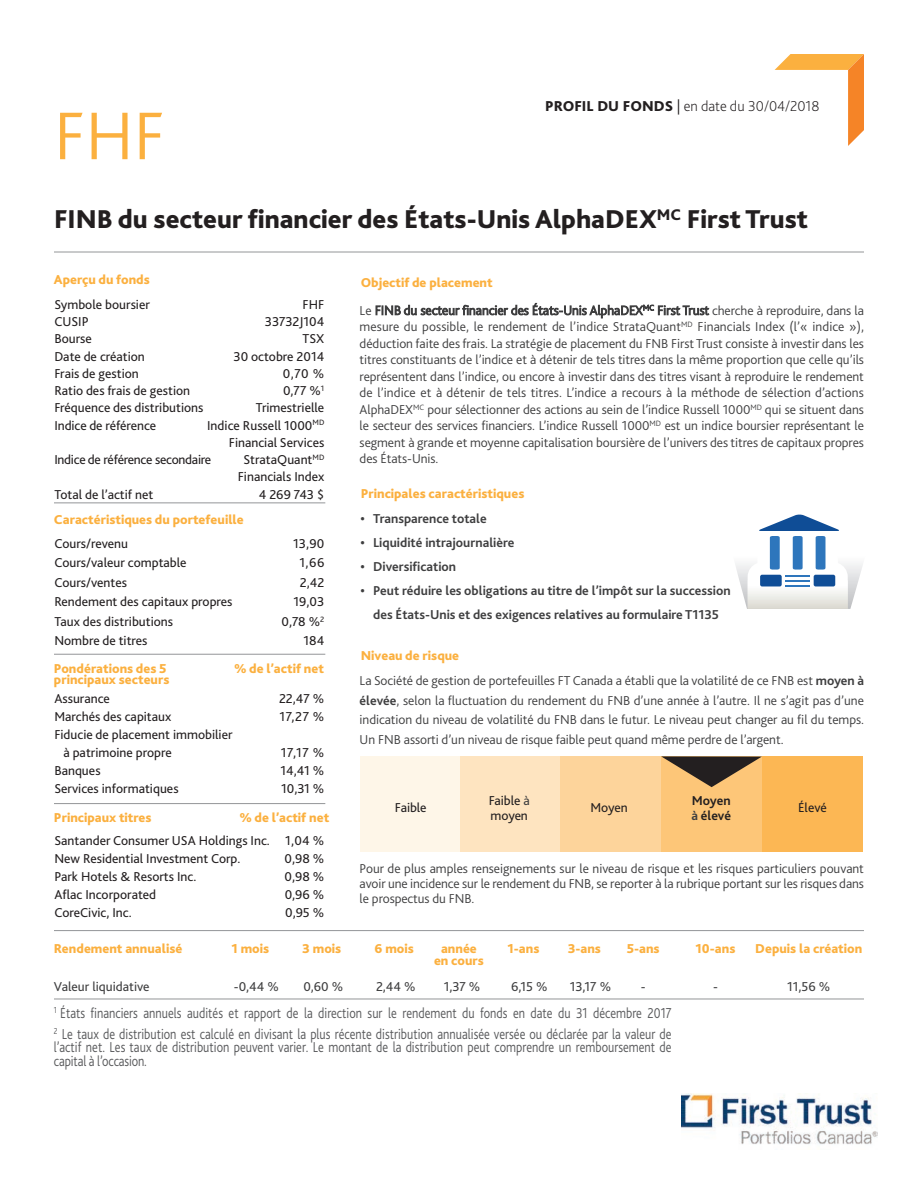
<style>
.page{position:relative;width:918px;height:1188px;background:#fff}
.page>*{position:absolute;margin:0;border:0;box-sizing:border-box;transform-origin:0 0}
.t1{font:300 70.5px "Bliss 2";color:#fbb03f}
.t2{font:800 27px "Bliss 2";color:#231f20}
.t3{font:300 15px/21px "Bliss 2";color:#57585a;scale:.83 1}
.t4{font:200 15px "Bliss 2";color:#231f20}
.t5{font:300 13.5px/16.5px "Bliss 2";letter-spacing:-.005em;color:#3e3e3f;text-align:justify}
.t6{font:13.5px/18px "Bliss 2";color:#231f20}
.t7{font:800 13.5px "Bliss 2";color:#fbb03f}
.t8{font:700 13.5px/24px "Bliss 2";color:#3e3e3f;text-align:center}
.t9{font:13.5px "Bliss 2";color:#3e3e3f}
.t10{font:13.5px "Bliss 2";letter-spacing:-.02em;color:#231f20}
.t11{font:700 13.5px/15px "Bliss 2";letter-spacing:-.005em;color:#231f20}
.s1{font-weight:800}
.s2{font-weight:300}
.s3{font-weight:800;color:#fbb03f}
.s4{font-weight:700}
.s5{color:#3e3e3f}
</style>
<div class="page">
<img style="left:681px;top:1093px;width:196px;height:52px">
<svg style="left:735px;top:514px;width:128px;height:95px"></svg>
<hr style="left:54px;top:252px;width:810px;height:1px;background:#939598">
<svg style="left:775px;top:54px;width:89px;height:92px"></svg>
<hr style="left:54px;top:502px;width:271px;height:1px;background:#939598">
<hr style="left:54px;top:654px;width:271px;height:1px;background:#939598">
<hr style="left:54px;top:803px;width:271px;height:1px;background:#939598">
<hr style="left:54px;top:930px;width:810px;height:1px;background:#939598">
<hr style="left:54px;top:999px;width:810px;height:1px;background:#939598">
<div style="left:360px;top:756px;width:101px;height:96px;background:#fef6e8"></div>
<div style="left:460px;top:756px;width:101px;height:96px;background:#fee4c0"></div>
<div style="left:561px;top:756px;width:100px;height:96px;background:#fdd49b"></div>
<div style="left:661px;top:756px;width:101px;height:96px;background:#fdc678"></div>
<div style="left:762px;top:756px;width:100px;height:96px;background:#fcb754"></div>
<svg style="left:661px;top:756px;width:101px;height:31px"></svg>
<h1 class="t1" style="left:54px;top:109px;width:113px">FHF</h1>
<p class="t4" style="left:545px;top:100px;width:276px"><span class="s1">PROFIL DU FONDS</span> <span class="s2">|</span> en date du 30/04/2018</p>
<h2 class="t2" style="left:54px;top:209px;width:756px">FINB du secteur financier des États-Unis AlphaDEX<sup>MC</sup> First Trust</h2>
<p class="t7" style="left:54px;top:274px;width:97px">Aperçu du fonds</p>
<p class="t6" style="left:54px;top:297px;width:97px">Symbole boursier</p>
<p class="t6" style="left:303px;top:297px;width:23px">FHF</p>
<p class="t6" style="left:54px;top:314px;width:36px">CUSIP</p>
<p class="t6" style="left:265px;top:314px;width:61px">33732J104</p>
<p class="t6" style="left:54px;top:331px;width:39px">Bourse</p>
<p class="t6" style="left:303px;top:331px;width:23px">TSX</p>
<p class="t6" style="left:54px;top:348px;width:92px">Date de création</p>
<p class="t6" style="left:234px;top:348px;width:92px">30 octobre 2014</p>
<p class="t6" style="left:54px;top:366px;width:86px">Frais de gestion</p>
<p class="t6" style="left:283px;top:366px;width:43px">0,70 %</p>
<p class="t6" style="left:54px;top:383px;width:137px">Ratio des frais de gestion</p>
<p class="t6" style="left:283px;top:383px;width:43px">0,77 %<sup>1</sup></p>
<p class="t6" style="left:54px;top:400px;width:151px">Fréquence des distributions</p>
<p class="t6" style="left:256px;top:400px;width:70px">Trimestrielle</p>
<p class="t6" style="left:54px;top:417px;width:103px">Indice de référence</p>
<p class="t6" style="left:207px;top:417px;width:119px">Indice Russell 1000<sup>MD</sup></p>
<p class="t6" style="left:229px;top:435px;width:97px">Financial Services</p>
<p class="t10" style="left:54px;top:455px;width:158px">Indice de référence secondaire</p>
<p class="t6" style="left:238px;top:452px;width:88px;line-height:17.2px;text-align:center">StrataQuant<sup>MD<br></sup>Financials Index</p>
<p class="t6" style="left:54px;top:486px;width:100px">Total de l’actif net</p>
<p class="t6" style="left:259px;top:486px;width:67px">4 269 743 $</p>
<p class="t7" style="left:54px;top:515px;width:191px">Caractéristiques du portefeuille</p>
<p class="t6" style="left:54px;top:536px;width:75px">Cours/revenu</p>
<p class="t6" style="left:293px;top:536px;width:33px">13,90</p>
<p class="t6" style="left:54px;top:555px;width:134px">Cours/valeur comptable</p>
<p class="t6" style="left:299px;top:555px;width:27px">1,66</p>
<p class="t6" style="left:54px;top:575px;width:74px">Cours/ventes</p>
<p class="t6" style="left:300px;top:575px;width:26px">2,42</p>
<p class="t6" style="left:54px;top:594px;width:180px">Rendement des capitaux propres</p>
<p class="t6" style="left:294px;top:594px;width:32px">19,03</p>
<p class="t6" style="left:54px;top:614px;width:120px">Taux des distributions</p>
<p class="t6" style="left:282px;top:614px;width:44px">0,78 %<sup>2</sup></p>
<p class="t6" style="left:54px;top:633px;width:95px">Nombre de titres</p>
<p class="t6" style="left:304px;top:633px;width:22px">184</p>
<p class="t7" style="left:54px;top:663px;width:114px">Pondérations des 5</p>
<p class="t7" style="left:234px;top:663px;width:91px">% de l’actif net</p>
<p class="t7" style="left:54px;top:674px;width:117px">principaux secteurs</p>
<p class="t6" style="left:54px;top:691px;width:57px">Assurance</p>
<p class="t6" style="left:279px;top:691px;width:47px">22,47 %</p>
<p class="t6" style="left:54px;top:709px;width:118px">Marchés des capitaux</p>
<p class="t6" style="left:279px;top:709px;width:46px">17,27 %</p>
<p class="t6" style="left:63px;top:727px;width:171px;text-indent:-9px">Fiducie de placement immobilier à patrimoine propre</p>
<p class="t6" style="left:281px;top:745px;width:45px">17,17 %</p>
<p class="t6" style="left:54px;top:763px;width:48px">Banques</p>
<p class="t6" style="left:280px;top:763px;width:45px">14,41 %</p>
<p class="t6" style="left:54px;top:781px;width:126px">Services informatiques</p>
<p class="t6" style="left:281px;top:781px;width:45px">10,31 %</p>
<p class="t7" style="left:54px;top:813px;width:99px">Principaux titres</p>
<p class="t7" style="left:239px;top:813px;width:91px">% de l’actif net</p>
<p class="t6" style="left:54px;top:833px;width:271px">Santander Consumer USA Holdings Inc. 1,04 %<br>New Residential Investment Corp.</p>
<p class="t6" style="left:285px;top:851px;width:41px">0,98 %</p>
<p class="t6" style="left:54px;top:869px;width:144px">Park Hotels &amp; Resorts Inc.</p>
<p class="t6" style="left:285px;top:869px;width:41px">0,98 %</p>
<p class="t6" style="left:54px;top:887px;width:103px">Aflac Incorporated</p>
<p class="t6" style="left:285px;top:887px;width:41px">0,96 %</p>
<p class="t6" style="left:54px;top:905px;width:79px">CoreCivic, Inc.</p>
<p class="t6" style="left:285px;top:905px;width:41px">0,95 %</p>
<p class="t5" style="left:360px;top:269px;width:506px;line-height:28.2px"><span class="s3">Objectif de placement<br></span>Le FINB du secteur financier des États-Unis AlphaDEX<sup>MC</sup> First Trust cherche à reproduire, dans la</p>
<p class="t5" style="left:360px;top:320px;width:506px">mesure du possible, le rendement de l’indice StrataQuant<sup>MD</sup> Financials Index (l’« indice »), déduction faite des frais. La stratégie de placement du FNB First Trust consiste à investir dans les titres constituants de l’indice et à détenir de tels titres dans la même proportion que celle qu’ils représentent dans l’indice, ou encore à investir dans des titres visant à reproduire le rendement de l’indice et à détenir de tels titres. L’indice a recours à la méthode de sélection d’actions AlphaDEX<sup>MC</sup> pour sélectionner des actions au sein de l’indice Russell 1000<sup>MD</sup> qui se situent dans le secteur des services financiers. L’indice Russell 1000<sup>MD</sup> est un indice boursier représentant le segment à grande et moyenne capitalisation boursière de l’univers des titres de capitaux propres des États-Unis.</p>
<p class="t7" style="left:361px;top:488px;width:165px">Principales caractéristiques</p>
<p class="t8" style="left:360px;top:508px;width:128px">• Transparence totale</p>
<p class="t8" style="left:360px;top:532px;width:155px">• Liquidité intrajournalière</p>
<p class="t8" style="left:360px;top:556px;width:97px">• Diversification</p>
<p class="t8" style="left:360px;top:580px;width:372px">• Peut réduire les obligations au titre de l’impôt sur la succession des États-Unis et des exigences relatives au formulaire T1135</p>
<p class="t5" style="left:360px;top:644px;width:506px;line-height:25.3px"><span class="s3">Niveau de risque<br></span>La Société de gestion de portefeuilles FT Canada a établi que la volatilité de ce FNB est <span class="s4">moyen à</span></p>
<p class="t5" style="left:360px;top:692px;width:506px;line-height:19.5px"><span class="s4">élevée</span>, selon la fluctuation du rendement du FNB d’une année à l’autre. Il ne s’agit pas d’une indication du niveau de volatilité du FNB dans le futur. Le niveau peut changer au fil du temps.<br>Un FNB assorti d’un niveau de risque faible peut quand même perdre de l’argent.</p>
<p class="t6" style="left:489px;top:794px;width:42px;line-height:15px">Faible <span class="s5">à </span>moyen</p>
<p class="t11" style="left:692px;top:794px;width:41px">Moyen <span class="s5">à</span> élevé</p>
<p class="t6" style="left:395px;top:800px;width:33px">Faible</p>
<p class="t6" style="left:591px;top:800px;width:39px">Moyen</p>
<p class="t6" style="left:798px;top:800px;width:30px">Élevé</p>
<p class="t5" style="left:360px;top:862px;width:506px;line-height:15px">Pour de plus amples renseignements sur le niveau de risque et les risques particuliers pouvant avoir une incidence sur le rendement du FNB, se reporter à la rubrique portant sur les risques dans le prospectus du FNB.</p>
<p class="t7" style="left:54px;top:944px;width:130px">Rendement annualisé</p>
<p class="t7" style="left:232px;top:944px;width:39px">1 mois</p>
<p class="t7" style="left:302px;top:944px;width:41px">3 mois</p>
<p class="t7" style="left:375px;top:944px;width:41px">6 mois</p>
<p class="t7" style="left:441px;top:944px;width:37px">année</p>
<p class="t7" style="left:508px;top:944px;width:33px">1-ans</p>
<p class="t7" style="left:568px;top:944px;width:35px">3-ans</p>
<p class="t7" style="left:627px;top:944px;width:34px">5-ans</p>
<p class="t7" style="left:696px;top:944px;width:41px">10-ans</p>
<p class="t7" style="left:755px;top:944px;width:109px">Depuis la création</p>
<p class="t7" style="left:434px;top:956px;width:51px">en cours</p>
<p class="t9" style="left:54px;top:981px;width:97px">Valeur liquidative</p>
<p class="t9" style="left:234px;top:981px;width:46px">-0,44 %</p>
<p class="t9" style="left:303px;top:981px;width:41px">0,60 %</p>
<p class="t9" style="left:376px;top:981px;width:41px">2,44 %</p>
<p class="t9" style="left:444px;top:981px;width:38px">1,37 %</p>
<p class="t9" style="left:511px;top:981px;width:38px">6,15 %</p>
<p class="t9" style="left:570px;top:981px;width:43px">13,17 %</p>
<p class="t9" style="left:641px;top:981px;width:6px">-</p>
<p class="t9" style="left:713px;top:981px;width:6px">-</p>
<p class="t9" style="left:787px;top:981px;width:45px">11,56 %</p>
<p class="t3" style="left:54px;top:1004px;width:746px"><sup>1</sup> États financiers annuels audités et rapport de la direction sur le rendement du fonds en date du 31 décembre 2017<br><sup>2</sup> Le taux de distribution est calculé en divisant la plus récente distribution annualisée versée ou déclarée par la valeur de</p>
<p class="t3" style="left:54px;top:1042px;width:746px;line-height:13.5px">l’actif net. Les taux de distribution peuvent varier. Le montant de la distribution peut comprendre un remboursement de capital à l’occasion.</p>
</div>
